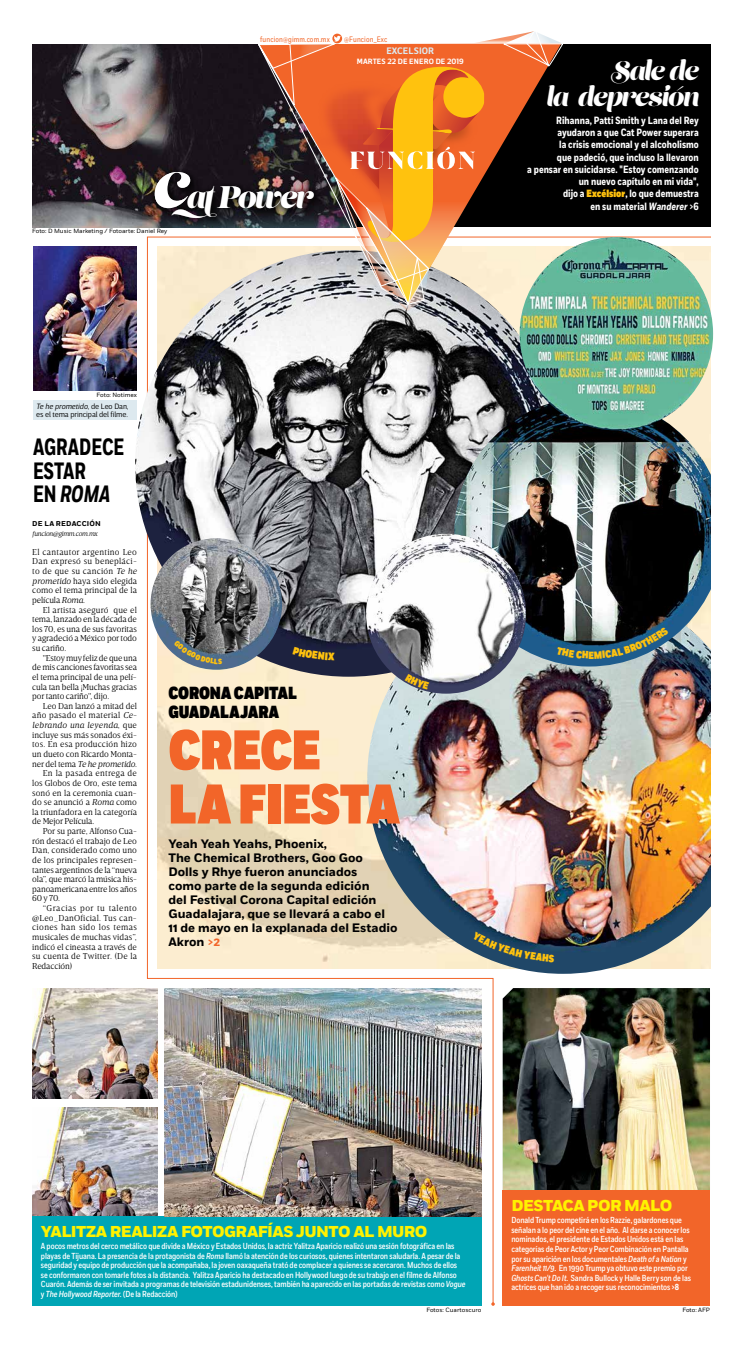
<style>
.page{position:relative;width:745px;height:1355px;background:#fff}
.page>*{position:absolute;margin:0;border:0;box-sizing:border-box;transform-origin:0 0}
.t1{font:900 55.74px/54.1px "Fort Cond";letter-spacing:-.01em;color:#f26529}
.t2{font:30.89px "Lust Script";letter-spacing:-.04em;color:#fff}
.t3{font:26.43px/26.2px "Lust Script";letter-spacing:-.04em;color:#fff;text-align:right}
.t4{font:700 23.62px/23.6px "Fort Cond";color:#000;scale:.88 1}
.t5{font:900 17.5px/19.2px "Fort Cond";letter-spacing:-.01em;color:#000}
.t6{font:800 15.75px "Fort";letter-spacing:-.035em;color:#fff200}
.t7{font:700 12.25px/14px "Fort";color:#000}
.t8{font:700 10.5px/12.2px "Fort Cond";color:#fff;text-align:right}
.t9{font:900 10.5px "Fort Cond";color:#ffc20e}
.t10{font:600 9.62px "Breve Sans Text";letter-spacing:.01em;color:#dde9ef}
.t11{font:500 8.75px/9.6px "Fort Cond";letter-spacing:-.01em;color:#fff}
.t12{font:300 8.75px/9.6px "Breve Text";color:#000;text-align:justify}
.t13{font:300 8.75px "Breve Text";letter-spacing:-.02em;color:#000}
.t14{font:italic 300 8.75px "Breve Text";letter-spacing:-.015em;color:#000}
.t15{font:300 8.75px "Breve Text";letter-spacing:.02em;color:#000}
.t16{font:italic 300 8.75px "Breve Text";letter-spacing:.015em;color:#000}
.t17{font:300 8.75px "Breve Text";letter-spacing:.04em;color:#000}
.t18{font:300 8.75px "Breve Text";letter-spacing:.045em;color:#000}
.t19{font:300 8.75px "Breve Text";letter-spacing:.025em;color:#000}
.t20{font:300 7.88px/8.8px "Breve Sans Text";letter-spacing:-.01em;color:#000}
.t21{font:7.88px "Fort Cond";letter-spacing:.02em;color:#f2672a}
.t22{font:600 7.88px "Breve Sans Text";letter-spacing:.01em;color:#fff}
.t23{font:italic 300 7px "Breve Text";letter-spacing:-.04em;color:#000}
.t24{font:700 7px "Fort";letter-spacing:.025em;color:#000}
.t25{font:6.12px "Fort";color:#000}
.s1{font-weight:900;color:#ffc20e}
.s2{font-style:italic}
.s3{font-size:67.11px}
.s4{font-style:normal}
.s5{color:#f26529}
.s6{font-weight:700}
</style>
<div class="page">
<img style="left:32px;top:988px;width:114px;height:110px">
<img style="left:32px;top:1107px;width:114px;height:109px">
<div style="left:32px;top:1216px;width:449px;height:89px;background:#00a5b5"></div>
<img style="left:33px;top:247px;width:103px;height:144px">
<div style="left:34px;top:401px;width:103px;height:19px;background:#dde9ef"></div>
<div style="left:32px;top:44px;width:680px;height:183px;background:#000"></div>
<img style="left:32px;top:44px;width:226px;height:183px">
<img style="left:146px;top:236px;width:565px;height:1068px">
<img style="left:135px;top:250px;width:426px;height:426px;border-radius:213px">
<img style="left:150px;top:538px;width:132px;height:132px;border-radius:66px">
<img style="left:367px;top:582px;width:344px;height:391px">
<img style="left:454px;top:397px;width:269px;height:269px;border-radius:134px">
<img style="left:366px;top:534px;width:159px;height:159px;border-radius:80px">
<div style="left:711px;top:42px;width:33px;height:933px;background:#fff"></div>
<svg style="left:258px;top:31px;width:304px;height:280px"></svg>
<img style="left:519px;top:237px;width:193px;height:193px;border-radius:97px">
<div style="left:150px;top:167px;width:168px;height:55px;background:#000;opacity:.75"></div>
<div style="left:152px;top:169px;width:173px;height:61px;background:#000;opacity:.75"></div>
<svg style="left:292px;top:646px;width:42px;height:15px"></svg>
<svg style="left:174px;top:640px;width:48px;height:24px"></svg>
<svg style="left:556px;top:646px;width:32px;height:13px"></svg>
<svg style="left:594px;top:626px;width:74px;height:33px;background:#3b617c"></svg>
<svg style="left:471px;top:932px;width:83px;height:30px;background:#3f5469"></svg>
<svg style="left:404px;top:673px;width:25px;height:16px"></svg>
<p class="t21" style="left:260px;top:34px;width:71px">funcion@gimm.com.mx</p>
<p class="t21" style="left:344px;top:34px;width:45px">@Funcion_Exc</p>
<p class="t10" style="left:386px;top:46px;width:49px">EXCELSIOR</p>
<p class="t22" style="left:356px;top:57px;width:68px">MARTES 22 DE ENERO</p>
<p class="t22" style="left:435px;top:57px;width:30px">DE 2019</p>
<h3 class="t3" style="left:546px;top:60px;width:154px">Sale de<br>la depresión</h3>
<p class="t8" style="left:527px;top:114px;width:173px">Rihanna, Patti Smith y Lana del Rey ayudaron a que Cat Power superara<br>la crisis emocional y el alcoholismo<br>que padeció, que incluso la llevaron<br>a pensar en suicidarse. "Estoy comenzando un nuevo capítulo en mi vida",<br>dijo a <span class="s1">Excélsior</span>, lo que demuestra<br>en su material <span class="s2">Wanderer</span> &gt;6</p>
<h2 class="t2" style="left:152px;top:177px;width:162px"><span class="s3">c</span>atPower</h2>
<p class="t25" style="left:32px;top:227px;width:136px">Foto: D Music Marketing / Fotoarte: Daniel Rey</p>
<p class="t25" style="left:96px;top:391px;width:42px">Foto: Notimex</p>
<p class="t20" style="left:36px;top:402px;width:94px"><span class="s2">Te he prometido</span>, de Leo Dan, es el tema principal del filme.</p>
<h3 class="t4" style="left:33px;top:436px;width:105px">AGRADECE<br>ESTAR<br>EN <span class="s2">ROMA</span></h3>
<p class="t24" style="left:32px;top:519px;width:70px">DE LA REDACCIÓN</p>
<p class="t23" style="left:32px;top:529px;width:67px">funcion@gimm.com.mx</p>
<p class="t12" style="left:32px;top:547px;width:106px">El cantautor argentino Leo Dan expresó su benepláci&shy;to de que su canción <span class="s2">Te he prometido</span> haya sido elegida como el tema principal de la película <span class="s2">Roma</span>.</p>
<p class="t12" style="left:32px;top:605px;width:106px;text-indent:10px">El artista aseguró que el tema, lanzado en la década de los 70, es una de sus favoritas y agradeció a México por todo su cariño.</p>
<p class="t12" style="left:32px;top:653px;width:106px;text-indent:10px">"Estoy muy feliz de que una de mis canciones favoritas sea el tema principal de una pelí&shy;cula tan bella ¡Muchas gracias por tanto cariño", dijo.</p>
<p class="t12" style="left:43px;top:701px;width:96px">Leo Dan lanzó a mitad del</p>
<p class="t15" style="left:32px;top:710px;width:106px">año pasado el material <span class="s2">Ce-</span></p>
<p class="t16" style="left:32px;top:720px;width:106px">lebrando una leyenda<span class="s4">, que</span></p>
<p class="t12" style="left:32px;top:730px;width:106px">incluye sus más sonados éxi-</p>
<p class="t12" style="left:32px;top:739px;width:106px">tos. En esa producción hizo</p>
<p class="t12" style="left:32px;top:749px;width:106px">un dueto con Ricardo Monta-</p>
<p class="t14" style="left:32px;top:758px;width:106px"><span class="s4">ner del tema</span> Te he prometido<span class="s4">.</span></p>
<p class="t19" style="left:43px;top:768px;width:96px">En la pasada entrega de</p>
<p class="t12" style="left:32px;top:778px;width:106px">los Globos de Oro, este tema</p>
<p class="t12" style="left:32px;top:787px;width:106px">sonó en la ceremonia cuan-</p>
<p class="t12" style="left:32px;top:797px;width:106px">do se anunció a <span class="s2">Roma</span> como</p>
<p class="t12" style="left:32px;top:807px;width:106px">la triunfadora en la categoría</p>
<p class="t12" style="left:32px;top:816px;width:64px">de Mejor Película.</p>
<p class="t12" style="left:43px;top:826px;width:96px">Por su parte, Alfonso Cua-</p>
<p class="t12" style="left:32px;top:836px;width:106px">rón destacó el trabajo de Leo</p>
<p class="t12" style="left:32px;top:845px;width:106px">Dan, considerado como uno</p>
<p class="t12" style="left:32px;top:855px;width:106px">de los principales represen-</p>
<p class="t12" style="left:32px;top:864px;width:106px">tantes argentinos de la “nueva</p>
<p class="t12" style="left:32px;top:874px;width:106px">ola”, que marcó la música his-</p>
<p class="t13" style="left:32px;top:884px;width:106px">panoamericana entre los años</p>
<p class="t12" style="left:32px;top:893px;width:29px">60 y 70.</p>
<p class="t18" style="left:43px;top:903px;width:95px">“Gracias por tu talento</p>
<p class="t12" style="left:32px;top:913px;width:106px">@Leo_DanOficial. Tus can-</p>
<p class="t17" style="left:32px;top:922px;width:106px">ciones han sido los temas</p>
<p class="t12" style="left:32px;top:932px;width:106px">musicales de muchas vidas”,</p>
<p class="t12" style="left:32px;top:941px;width:106px">indicó el cineasta a través de</p>
<p class="t12" style="left:32px;top:951px;width:106px">su cuenta de Twitter. (De la</p>
<p class="t12" style="left:32px;top:961px;width:41px">Redacción)</p>
<h3 class="t5" style="left:168px;top:684px;width:130px">CORONA CAPITAL<br>GUADALAJARA</h3>
<h1 class="t1" style="left:168px;top:725px;width:233px">CRECE<br>LA FIESTA</h1>
<p class="t7" style="left:168px;top:836px;width:230px">Yeah Yeah Yeahs, Phoenix,<br>The Chemical Brothers, Goo Goo<br>Dolls y Rhye fueron anunciados<br>como parte de la segunda edición<br>del Festival Corona Capital edición<br>Guadalajara, que se llevará a cabo el<br>11 de mayo en la explanada del Estadio<br>Akron <span class="s5">&gt;2</span></p>
<p class="t9" style="left:588px;top:648px;width:7px">E</p>
<h3 class="t6" style="left:41px;top:1221px;width:388px">YALITZA REALIZA FOTOGRAFÍAS JUNTO AL MURO</h3>
<p class="t11" style="left:41px;top:1241px;width:426px">A pocos metros del cerco metálico que divide a México y Estados Unidos, la actriz Yalitza Aparicio realizó una sesión fotográfica en las playas de Tijuana. La presencia de la protagonista de <span class="s2">Roma</span> llamó la atención de los curiosos, quienes intentaron saludarla. A pesar de la seguridad y equipo de producción que la acompañaba, la joven oaxaqueña trató de complacer a quienes se acercaron. Muchos de ellos se conformaron con tomarle fotos a la distancia. Yalitza Aparicio ha destacado en Hollywood luego de su trabajo en el filme de Alfonso Cuarón. Además de ser invitada a programas de televisión estadunidenses, también ha aparecido en las portadas de revistas como <span class="s2">Vogue </span>y <span class="s2">The Hollywood Reporter.</span> (De la Redacción)</p>
<p class="t25" style="left:426px;top:1306px;width:57px">Fotos: Cuartoscuro</p>
<h3 class="t6" style="left:511px;top:1195px;width:162px">DESTACA POR MALO</h3>
<p class="t11" style="left:511px;top:1215px;width:181px">Donald Trump competirá en los Razzie, galardones que señalan a lo peor del cine en el año. Al darse a conocer los nominados, el presidente de Estados Unidos está en las categorías de Peor Actor y Peor Combinación en Pantalla por su aparición en los documentales <span class="s2">Death of a Nation</span> y <span class="s2">Farenheit 11/9.</span> En 1990 Trump ya obtuvo este premio por <span class="s2">Ghosts Can't Do It</span>. Sandra Bullock y Halle Berry son de las actrices que han ido a recoger sus reconocimientos <span class="s6">&gt;8</span></p>
<p class="t25" style="left:682px;top:1306px;width:29px">Foto: AFP</p>
</div>
